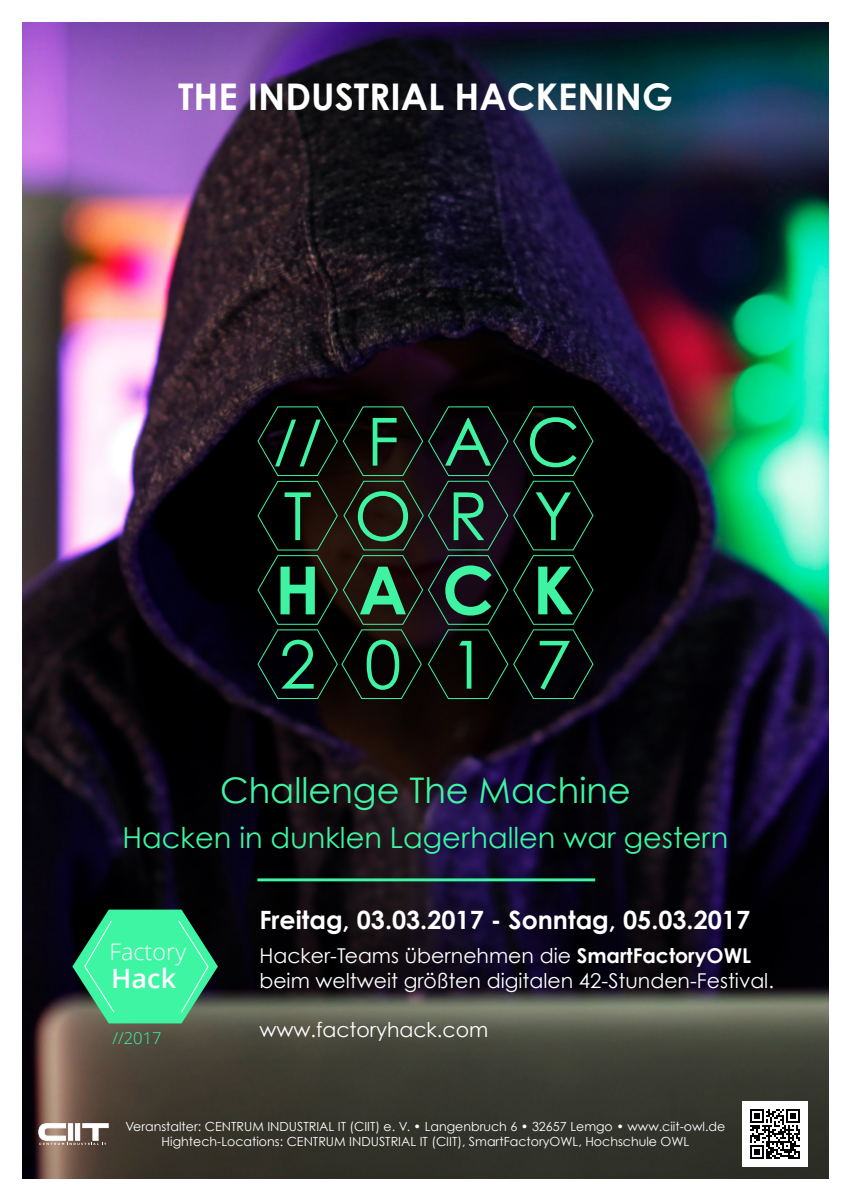
<style>
.page{position:relative;width:851px;height:1201px;background:#fff}
.page>*{position:absolute;margin:0;border:0;box-sizing:border-box;transform-origin:0 0}
.t1{font:66.4px/74.5px "Century Gothic";letter-spacing:.635em;color:#3ef4a2;text-align:right}
.t2{font:700 66.4px "Century Gothic";color:#3ef4a2}
.t3{font:56.1px "Century Gothic";color:#3ef4a2}
.t4{font:700 36.75px "Century Gothic";color:#fff}
.t5{font:35.25px "Century Gothic";color:#3ef4a2}
.t6{font:28.8px "Century Gothic";color:#3df5a3}
.t7{font:600 26.65px "Open Sans";color:#fff}
.t8{font:700 25.2px "Century Gothic";color:#fff}
.t9{font:300 22.85px "Open Sans";color:#fff}
.t10{font:20.4px/24.5px "Century Gothic";color:#fff}
.t11{font:300 16.3px "Open Sans";color:#3df5a3}
.t12{font:12.6px/14.4px "Century Gothic";color:#fff;text-align:center}
.s1{font-weight:700}
</style>
<div class="page">
<img style="left:22px;top:22px;width:806px;height:1156px">
<svg style="left:257px;top:405px;width:337px;height:294px;background:#0d0e0c"></svg>
<hr style="left:257px;top:878px;width:338px;height:3px;background:#3df5a3">
<svg style="left:72px;top:909px;width:146px;height:114px;background:#39bf83"></svg>
<img style="left:742px;top:1101px;width:64px;height:65px">
<svg style="left:38px;top:1123px;width:71px;height:21px"></svg>
<h3 class="t4" style="left:178px;top:73px;width:496px">THE INDUSTRIAL HACKENING</h3>
<h1 class="t1" style="left:283px;top:403px;width:298px">FAC<br>TORY</h1>
<h1 class="t2" style="left:275px;top:548px;width:220px">HAC</h1>
<h1 class="t1" style="left:364px;top:626px;width:38px">0</h1>
<h2 class="t3" style="left:273px;top:406px;width:51px">//</h2>
<h1 class="t2" style="left:532px;top:548px;width:43px">K</h1>
<h1 class="t1" style="left:279px;top:626px;width:38px">2</h1>
<h1 class="t1" style="left:449px;top:626px;width:123px">1 7</h1>
<h3 class="t5" style="left:220px;top:769px;width:412px">Challenge The Machine</h3>
<h3 class="t6" style="left:123px;top:819px;width:607px">Hacken in dunklen Lagerhallen war gestern</h3>
<h3 class="t9" style="left:109px;top:936px;width:78px">Factory</h3>
<h3 class="t7" style="left:111px;top:960px;width:67px">Hack</h3>
<p class="t11" style="left:112px;top:1026px;width:51px">//2017</p>
<h3 class="t8" style="left:259px;top:903px;width:492px">Freitag, 03.03.2017 - Sonntag, 05.03.2017</h3>
<h3 class="t10" style="left:259px;top:943px;width:516px">Hacker-Teams übernehmen die <span class="s1">SmartFactoryOWL </span>beim weltweit größten digitalen 42-Stunden-Festival.</h3>
<h3 class="t10" style="left:259px;top:1016px;width:230px">www.factoryhack.com</h3>
<p class="t12" style="left:126px;top:1119px;width:601px">Veranstalter: CENTRUM INDUSTRIAL IT (CIIT) e. V. • Langenbruch 6 • 32657 Lemgo • www.ciit-owl.de<br>Hightech-Locations: CENTRUM INDUSTRIAL IT (CIIT), SmartFactoryOWL, Hochschule OWL</p>
</div>
